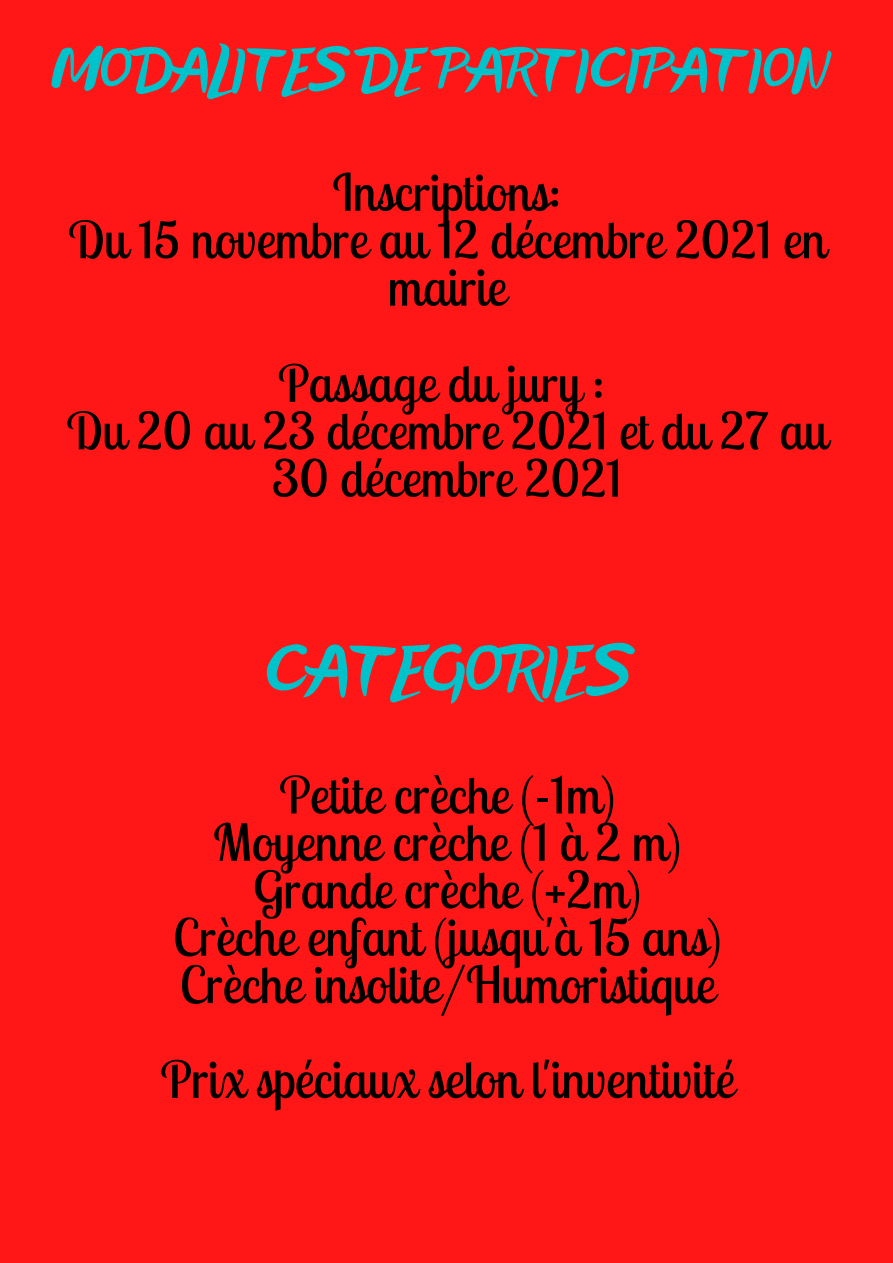
<style>
.page{position:relative;width:893px;height:1263px;background:#ff1616}
.page>*{position:absolute;margin:0;border:0;box-sizing:border-box;transform-origin:0 0}
.t1{font:62.25px "Lifelogo Easy";color:#00c2cb}
.t2{font:53.25px "Lifelogo Easy";color:#00c2cb}
.t3{font:51px/47.4px "Lobster Two";color:#000;text-align:center}
</style>
<div class="page">
<p class="t2" style="left:52px;top:29px;width:778px">MODALITES DE PARTICIPATION</p>
<p class="t3" style="left:332px;top:168px;width:230px">Inscriptions:</p>
<p class="t3" style="left:68px;top:215px;width:759px">Du 15 novembre au 12 décembre 2021 en mairie</p>
<p class="t3" style="left:278px;top:359px;width:328px">Passage du jury :</p>
<p class="t3" style="left:66px;top:406px;width:762px">Du 20 au 23 décembre 2021 et du 27 au<br>30 décembre 2021</p>
<p class="t1" style="left:266px;top:623px;width:364px">CATEGORIES</p>
<p class="t3" style="left:279px;top:770px;width:337px">Petite crèche (-1m)</p>
<p class="t3" style="left:213px;top:818px;width:469px">Moyenne crèche (1 à 2 m)</p>
<p class="t3" style="left:253px;top:865px;width:389px">Grande crèche (+2m)</p>
<p class="t3" style="left:173px;top:913px;width:550px">Crèche enfant (jusqu'à 15 ans)</p>
<p class="t3" style="left:180px;top:960px;width:536px">Crèche insolite/Humoristique</p>
<p class="t3" style="left:160px;top:1055px;width:575px">Prix spéciaux selon l'inventivité</p>
</div>
